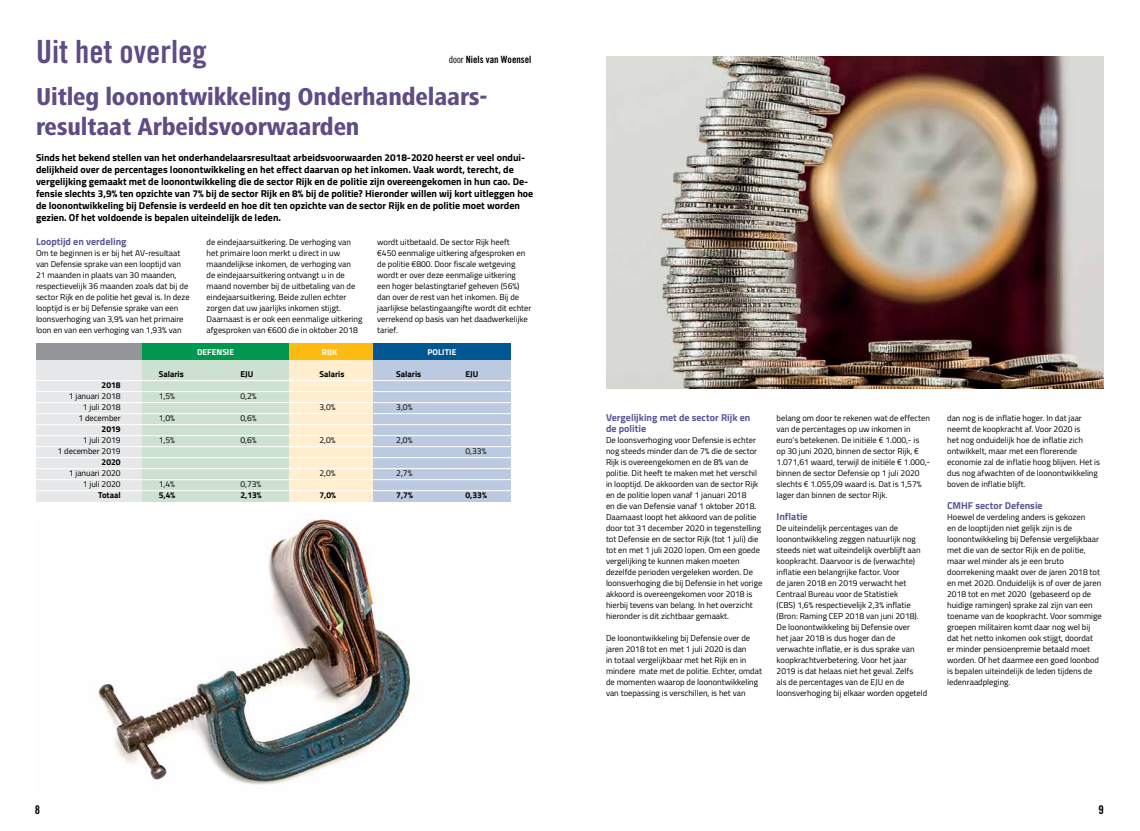
<style>
.page{position:relative;width:1140px;height:831px;background:#fff}
.page>*{position:absolute;margin:0;border:0;box-sizing:border-box;transform-origin:0 0}
.t1{font:32px "Trade Gothic Bold Cond Twenty";color:#5e4d85}
.t2{font:800 condensed 25.3px/30.3px "Frutiger Next LT";letter-spacing:-.005em;color:#5e4d85}
.t3{font:12px "Trade Gothic Bold Cond Twenty";color:#000}
.t4{font:700 10px/12px "Titillium Web";color:#000}
.t5{font:700 10px/11px "Titillium Web";color:#5a5b96}
.t6{font:10px "Trade Gothic Bold Cond Twenty";color:#000}
.t7{font:8.5px/11px "Titillium Web";color:#000}
.t8{font:700 8.5px "Titillium Web";color:#000}
.t9{font:700 8.5px "Titillium Web";color:#fff}
.s1{font-family:"Trade Gothic Cond Eighteen"}
</style>
<div class="page">
<div style="left:36px;top:343px;width:106px;height:159px;background:#e6e7e8"></div>
<div style="left:142px;top:343px;width:147px;height:159px;background:#cce1d0"></div>
<div style="left:289px;top:343px;width:84px;height:159px;background:#ffeecf"></div>
<div style="left:373px;top:343px;width:138px;height:159px;background:#bccae1"></div>
<div style="left:36px;top:343px;width:106px;height:16px;background:#939598"></div>
<div style="left:142px;top:343px;width:147px;height:16px;background:#00974e"></div>
<div style="left:289px;top:343px;width:84px;height:16px;background:#fdba12"></div>
<div style="left:373px;top:343px;width:138px;height:16px;background:#005792"></div>
<hr style="left:36px;top:380px;width:475px;height:1px;background:#fff">
<hr style="left:36px;top:391px;width:475px;height:1px;background:#fff">
<hr style="left:36px;top:402px;width:475px;height:1px;background:#fff">
<hr style="left:36px;top:413px;width:475px;height:1px;background:#fff">
<hr style="left:36px;top:424px;width:475px;height:1px;background:#fff">
<hr style="left:36px;top:435px;width:475px;height:1px;background:#fff">
<hr style="left:36px;top:446px;width:475px;height:1px;background:#fff">
<hr style="left:36px;top:457px;width:475px;height:1px;background:#fff">
<hr style="left:36px;top:468px;width:475px;height:1px;background:#fff">
<hr style="left:36px;top:479px;width:475px;height:1px;background:#fff">
<hr style="left:36px;top:490px;width:475px;height:1px;background:#fff">
<img style="left:606px;top:56px;width:497px;height:332px">
<img style="left:98px;top:516px;width:313px;height:269px">
<h1 class="t1" style="left:36px;top:32px;width:172px">Uit het overleg</h1>
<p class="t6" style="left:448px;top:53px;width:84px"><span class="s1">door</span> Niels van Woensel</p>
<h2 class="t2" style="left:36px;top:81px;width:451px">Uitleg loonontwikkeling Onderhandelaars&shy;resultaat Arbeidsvoorwaarden</h2>
<p class="t4" style="left:36px;top:151px;width:499px">Sinds het bekend stellen van het onderhandelaarsresultaat arbeidsvoorwaarden 2018-2020 heerst er veel ondui&shy;delijkheid over de percentages loonontwikkeling en het effect daarvan op het inkomen. Vaak wordt, terecht, de vergelijking gemaakt met de loonontwikkeling die de sector Rijk en de politie zijn overeengekomen in hun cao. De&shy;fensie slechts 3,9% ten opzichte van 7% bij de sector Rijk en 8% bij de politie? Hieronder willen wij kort uitleggen hoe de loonontwikkeling bij Defensie is verdeeld en hoe dit ten opzichte van de sector Rijk en de politie moet worden gezien. Of het voldoende is bepalen uiteindelijk de leden.</p>
<p class="t5" style="left:36px;top:235px;width:92px">Looptijd en verdeling</p>
<p class="t7" style="left:36px;top:247px;width:155px">Om te beginnen is er bij het AV-resultaat van Defensie sprake van een looptijd van 21 maanden in plaats van 30 maanden, respectievelijk 36 maanden zoals dat bij de sector Rijk en de politie het geval is. In deze looptijd is er bij Defensie sprake van een loonsverhoging van 3,9% van het primaire loon en van een verhoging van 1,93% van</p>
<p class="t7" style="left:207px;top:236px;width:157px">de eindejaarsuitkering. De verhoging van het primaire loon merkt u direct in uw maandelijkse inkomen, de verhoging van<br>de eindejaarsuitkering ontvangt u in de maand november bij de uitbetaling van de eindejaarsuitkering. Beide zullen echter zorgen dat uw jaarlijks inkomen stijgt.<br>Daarnaast is er ook een eenmalige uitkering afgesproken van €600 die in oktober 2018</p>
<p class="t7" style="left:377px;top:236px;width:156px">wordt uitbetaald. De sector Rijk heeft<br>€450 eenmalige uitkering afgesproken en de politie €800. Door fiscale wetgeving wordt er over deze eenmalige uitkering<br>een hoger belastingtarief geheven (56%) dan over de rest van het inkomen. Bij de jaarlijkse belastingaangifte wordt dit echter verrekend op basis van het daadwerkelijke tarief.</p>
<p class="t8" style="left:102px;top:379px;width:21px">2018</p>
<p class="t7" style="left:69px;top:390px;width:53px;text-align:right">1 januari 2018<br>1 juli 2018<br>1 december</p>
<p class="t8" style="left:102px;top:423px;width:21px">2019</p>
<p class="t7" style="left:58px;top:434px;width:65px;text-align:right">1 juli 2019<br>1 december 2019</p>
<p class="t8" style="left:102px;top:456px;width:21px">2020</p>
<p class="t7" style="left:69px;top:467px;width:53px;text-align:right">1 januari 2020<br>1 juli 2020</p>
<p class="t8" style="left:98px;top:489px;width:24px">Totaal</p>
<p class="t8" style="left:159px;top:368px;width:26px">Salaris</p>
<p class="t7" style="left:159px;top:390px;width:18px">1,5%</p>
<p class="t7" style="left:159px;top:412px;width:18px">1,0%</p>
<p class="t7" style="left:159px;top:434px;width:18px">1,5%</p>
<p class="t7" style="left:159px;top:478px;width:18px">1,4%</p>
<p class="t8" style="left:159px;top:489px;width:18px">5,4%</p>
<p class="t9" style="left:197px;top:345px;width:39px">DEFENSIE</p>
<p class="t9" style="left:322px;top:345px;width:17px">RIJK</p>
<p class="t9" style="left:427px;top:345px;width:31px">POLITIE</p>
<p class="t8" style="left:240px;top:368px;width:14px">EJU</p>
<p class="t7" style="left:240px;top:390px;width:18px">0,2%</p>
<p class="t7" style="left:240px;top:412px;width:18px">0,6%</p>
<p class="t7" style="left:240px;top:434px;width:18px">0,6%</p>
<p class="t7" style="left:240px;top:478px;width:22px">0,73%</p>
<p class="t8" style="left:240px;top:489px;width:23px">2,13%</p>
<p class="t8" style="left:319px;top:368px;width:26px">Salaris</p>
<p class="t7" style="left:319px;top:401px;width:18px">3,0%</p>
<p class="t7" style="left:319px;top:434px;width:18px">2,0%</p>
<p class="t7" style="left:319px;top:467px;width:18px">2,0%</p>
<p class="t8" style="left:319px;top:488px;width:18px">7,0%</p>
<p class="t8" style="left:396px;top:367px;width:26px">Salaris</p>
<p class="t7" style="left:396px;top:401px;width:18px">3,0%</p>
<p class="t7" style="left:396px;top:434px;width:18px">2,0%</p>
<p class="t7" style="left:396px;top:467px;width:18px">2,7%</p>
<p class="t8" style="left:396px;top:488px;width:18px">7,7%</p>
<p class="t8" style="left:465px;top:367px;width:14px">EJU</p>
<p class="t7" style="left:465px;top:445px;width:22px">0,33%</p>
<p class="t8" style="left:465px;top:488px;width:23px">0,33%</p>
<p class="t5" style="left:606px;top:411px;width:146px">Vergelijking met de sector Rijk en de politie</p>
<p class="t7" style="left:606px;top:434px;width:158px">De loonsverhoging voor Defensie is echter nog steeds minder dan de 7% die de sector Rijk is overeengekomen en de 8% van de politie. Dit heeft te maken met het verschil in looptijd. De akkoorden van de sector Rijk en de politie lopen vanaf 1 januari 2018<br>en die van Defensie vanaf 1 oktober 2018.<br>Daarnaast loopt het akkoord van de politie door tot 31 december 2020 in tegenstelling tot Defensie en de sector Rijk (tot 1 juli) die tot en met 1 juli 2020 lopen. Om een goede vergelijking te kunnen maken moeten dezelfde perioden vergeleken worden. De loonsverhoging die bij Defensie in het vorige akkoord is overeengekomen voor 2018 is hierbij tevens van belang. In het overzicht hieronder is dit zichtbaar gemaakt.</p>
<p class="t7" style="left:606px;top:632px;width:157px">De loonontwikkeling bij Defensie over de jaren 2018 tot en met 1 juli 2020 is dan<br>in totaal vergelijkbaar met het Rijk en in mindere mate met de politie. Echter, omdat de momenten waarop de loonontwikkeling van toepassing is verschillen, is het van</p>
<p class="t7" style="left:776px;top:412px;width:155px">belang om door te rekenen wat de effecten van de percentages op uw inkomen in euro’s betekenen. De initiële € 1.000,- is op 30 juni 2020, binnen de sector Rijk, € 1.071,61 waard, terwijl de initiële € 1.000,- binnen de sector Defensie op 1 juli 2020 slechts € 1.055,09 waard is. Dat is 1,57% lager dan binnen de sector Rijk.</p>
<p class="t5" style="left:776px;top:510px;width:33px">Inflatie</p>
<p class="t7" style="left:776px;top:522px;width:152px">De uiteindelijk percentages van de loonontwikkeling zeggen natuurlijk nog steeds niet wat uiteindelijk overblijft aan koopkracht. Daarvoor is de (verwachte) inflatie een belangrijke factor. Voor<br>de jaren 2018 en 2019 verwacht het Centraal Bureau voor de Statistiek<br>(CBS) 1,6% respectievelijk 2,3% inflatie (Bron: Raming CEP 2018 van juni 2018).<br>De loonontwikkeling bij Defensie over<br>het jaar 2018 is dus hoger dan de verwachte inflatie, er is dus sprake van koopkrachtverbetering. Voor het jaar 2019 is dat helaas niet het geval. Zelfs<br>als de percentages van de EJU en de loonsverhoging bij elkaar worden opgeteld</p>
<p class="t7" style="left:947px;top:412px;width:154px">dan nog is de inflatie hoger. In dat jaar neemt de koopkracht af. Voor 2020 is<br>het nog onduidelijk hoe de inflatie zich ontwikkelt, maar met een florerende economie zal de inflatie hoog blijven. Het is dus nog afwachten of de loonontwikkeling boven de inflatie blijft.</p>
<p class="t5" style="left:947px;top:499px;width:97px">CMHF sector Defensie</p>
<p class="t7" style="left:947px;top:511px;width:156px">Hoewel de verdeling anders is gekozen<br>en de looptijden niet gelijk zijn is de loonontwikkeling bij Defensie vergelijkbaar met die van de sector Rijk en de politie, maar wel minder als je een bruto doorrekening maakt over de jaren 2018 tot en met 2020. Onduidelijk is of over de jaren 2018 tot en met 2020 (gebaseerd op de huidige ramingen) sprake zal zijn van een toename van de koopkracht. Voor sommige groepen militairen komt daar nog wel bij dat het netto inkomen ook stijgt, doordat er minder pensioenpremie betaald moet worden. Of het daarmee een goed loonbod is bepalen uiteindelijk de leden tijdens de ledenraadpleging.</p>
<h3 class="t3" style="left:35px;top:802px;width:7px">8</h3>
<h3 class="t3" style="left:1098px;top:802px;width:7px">9</h3>
</div>
